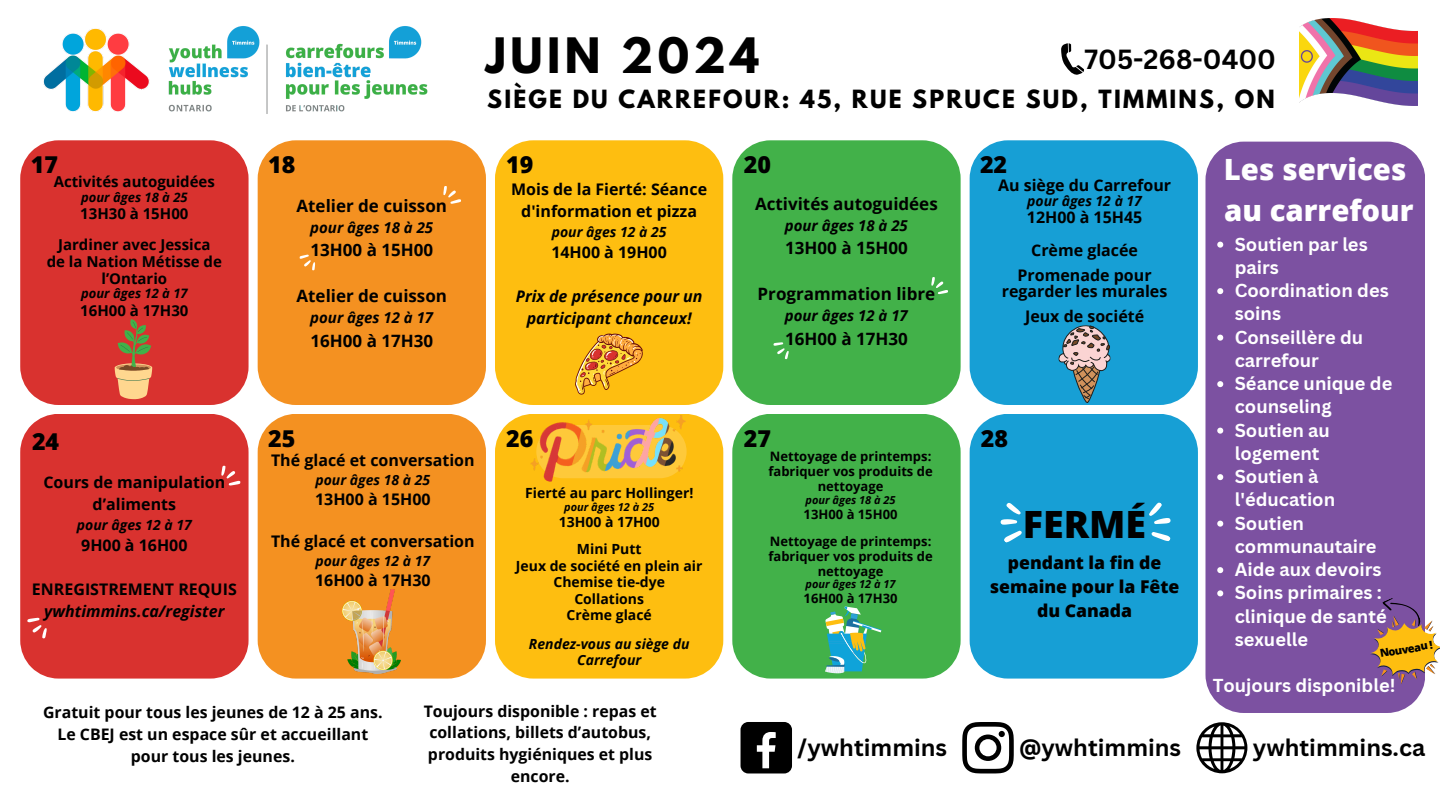
<style>
.page{position:relative;width:1440px;height:810px;background:#fff}
.page>*{position:absolute;margin:0;border:0;box-sizing:border-box;transform-origin:0 0}
.t1{font:700 43.2px "League Spartan";letter-spacing:.1em;color:#000}
.t2{font:800 37.6px "Open Sans";color:#000}
.t3{font:800 29.3px/40.5px "Open Sans";color:#fff}
.t4{font:700 26.9px "Canva Sans";color:#000}
.t5{font:700 23.4px "Canva Sans";color:#000}
.t6{font:800 23.2px "Open Sans";color:#000}
.t7{font:700 22.2px "League Spartan";letter-spacing:.1em;color:#000}
.t8{font:700 18.3px/23.2px "Canva Sans";color:#fff}
.t9{font:800 17.6px/24px "Open Sans";color:#000;text-align:center}
.t10{font:700 17px "Open Sans";color:#000}
.t11{font:700 16px/21.8px "Open Sans";color:#000;text-align:center}
.t12{font:italic 700 16px/21.8px "Open Sans";color:#000;text-align:center}
.t13{font:700 15.9px/21.8px "Open Sans";color:#000;text-align:center}
.t14{font:700 15px/17.2px "Open Sans";color:#000;text-align:center}
.t15{font:italic 700 15px "Open Sans";color:#000}
.t16{font:700 14px "Open Sans";color:#000}
.t17{font:italic 700 14px/16.5px "Open Sans";color:#000;text-align:center}
.t18{font:700 13px/15px "Open Sans";color:#000;text-align:center}
.t19{font:italic 700 13px "Open Sans";color:#000}
.t20{font:italic 700 11px "Open Sans";color:#000}
.t21{font:800 11px "Open Sans";color:#000}
</style>
<div class="page">
<div style="left:20px;top:140px;width:229px;height:265px;background:#d9322f"></div>
<div style="left:258px;top:140px;width:228px;height:265px;background:#f49121"></div>
<div style="left:495px;top:140px;width:228px;height:265px;background:#febe10"></div>
<div style="left:732px;top:140px;width:229px;height:265px;background:#42b149"></div>
<div style="left:970px;top:140px;width:228px;height:265px;background:#179fd5"></div>
<div style="left:1205px;top:142px;width:220px;height:571px;background:#7c51a1"></div>
<div style="left:20px;top:414px;width:229px;height:265px;background:#d9322f"></div>
<div style="left:258px;top:414px;width:228px;height:265px;background:#f49121"></div>
<div style="left:495px;top:414px;width:228px;height:265px;background:#febe10"></div>
<div style="left:732px;top:414px;width:229px;height:265px;background:#42b149"></div>
<div style="left:970px;top:414px;width:228px;height:265px;background:#179fd5"></div>
<svg style="left:962px;top:722px;width:52px;height:51px"></svg>
<div style="left:741px;top:722px;width:51px;height:51px;background:#000;border-radius:8px"></div>
<svg style="left:757px;top:732px;width:19px;height:36px"></svg>
<svg style="left:1196px;top:722px;width:51px;height:51px"></svg>
<svg style="left:1061px;top:43px;width:23px;height:32px"></svg>
<svg style="left:443px;top:186px;width:18px;height:18px"></svg>
<svg style="left:299px;top:254px;width:16px;height:17px"></svg>
<svg style="left:931px;top:277px;width:17px;height:18px"></svg>
<svg style="left:773px;top:341px;width:16px;height:19px"></svg>
<svg style="left:221px;top:465px;width:20px;height:21px"></svg>
<svg style="left:27px;top:617px;width:20px;height:22px"></svg>
<svg style="left:1217px;top:242px;width:6px;height:6px"></svg>
<svg style="left:1217px;top:288px;width:6px;height:6px"></svg>
<svg style="left:1217px;top:335px;width:6px;height:6px"></svg>
<svg style="left:1217px;top:381px;width:6px;height:6px"></svg>
<svg style="left:1217px;top:428px;width:6px;height:6px"></svg>
<svg style="left:1217px;top:474px;width:6px;height:6px"></svg>
<svg style="left:1217px;top:521px;width:6px;height:6px"></svg>
<svg style="left:1217px;top:567px;width:6px;height:6px"></svg>
<svg style="left:1217px;top:590px;width:6px;height:6px"></svg>
<svg style="left:1368px;top:594px;width:72px;height:91px;background:#b88e78"></svg>
<img style="left:43px;top:26px;width:385px;height:88px">
<svg style="left:1148px;top:501px;width:24px;height:44px"></svg>
<svg style="left:999px;top:501px;width:24px;height:45px"></svg>
<img style="left:1299px;top:18px;width:118px;height:88px">
<img style="left:531px;top:416px;width:155px;height:66px">
<svg style="left:115px;top:319px;width:37px;height:80px;background:#c37d51"></svg>
<svg style="left:575px;top:333px;width:68px;height:62px;background:#e8a326"></svg>
<svg style="left:1058px;top:325px;width:53px;height:78px;background:#7298a9"></svg>
<img style="left:342px;top:590px;width:59px;height:83px">
<svg style="left:825px;top:606px;width:56px;height:67px;background:#5eb78b"></svg>
<p class="t1" style="left:486px;top:34px;width:275px">JUIN 2024</p>
<p class="t7" style="left:487px;top:88px;width:789px">SIÈGE DU CARREFOUR: 45, RUE SPRUCE SUD, TIMMINS, ON</p>
<p class="t4" style="left:1085px;top:40px;width:193px">705-268-0400</p>
<h2 class="t6" style="left:31px;top:148px;width:29px">17</h2>
<h3 class="t6" style="left:268px;top:148px;width:29px">18</h3>
<p class="t6" style="left:506px;top:148px;width:29px">19</p>
<p class="t6" style="left:744px;top:148px;width:29px">20</p>
<p class="t6" style="left:980px;top:148px;width:29px">22</p>
<p class="t14" style="left:54px;top:173px;width:163px">Activités autoguidées</p>
<p class="t19" style="left:81px;top:188px;width:108px">pour âges 18 à 25</p>
<p class="t14" style="left:80px;top:205px;width:110px">13H30 à 15H00</p>
<p class="t14" style="left:58px;top:235px;width:154px">Jardiner avec Jessica</p>
<p class="t14" style="left:47px;top:253px;width:177px">de la Nation Métisse de l’Ontario</p>
<p class="t19" style="left:81px;top:285px;width:108px">pour âges 12 à 17</p>
<p class="t14" style="left:80px;top:301px;width:110px">16H00 à 17H30</p>
<p class="t10" style="left:297px;top:193px;width:152px">Atelier de cuisson</p>
<p class="t15" style="left:310px;top:217px;width:124px">pour âges 18 à 25</p>
<p class="t10" style="left:310px;top:238px;width:124px">13H00 à 15H00</p>
<p class="t10" style="left:297px;top:284px;width:152px">Atelier de cuisson</p>
<p class="t15" style="left:310px;top:307px;width:124px">pour âges 12 à 17</p>
<p class="t10" style="left:310px;top:328px;width:124px">16H00 à 17H30</p>
<p class="t11" style="left:511px;top:178px;width:197px">Mois de la Fierté: Séance d'information et pizza</p>
<p class="t17" style="left:552px;top:223px;width:116px">pour âges 12 à 25</p>
<p class="t11" style="left:551px;top:241px;width:117px">14H00 à 19H00</p>
<p class="t12" style="left:516px;top:285px;width:188px">Prix de présence pour un participant chanceux!</p>
<p class="t10" style="left:755px;top:191px;width:184px">Activités autoguidées</p>
<p class="t15" style="left:785px;top:215px;width:124px">pour âges 18 à 25</p>
<p class="t10" style="left:785px;top:236px;width:124px">13H00 à 15H00</p>
<p class="t10" style="left:758px;top:282px;width:179px">Programmation libre</p>
<p class="t15" style="left:785px;top:305px;width:124px">pour âges 12 à 17</p>
<p class="t10" style="left:785px;top:326px;width:124px">16H00 à 17H30</p>
<p class="t11" style="left:998px;top:174px;width:175px">Au siège du Carrefour</p>
<p class="t17" style="left:1027px;top:192px;width:116px">pour âges 12 à 17</p>
<p class="t11" style="left:1027px;top:206px;width:117px">12H00 à 15H45</p>
<p class="t11" style="left:1031px;top:239px;width:108px">Crème glacée</p>
<p class="t11" style="left:1002px;top:266px;width:167px;line-height:16.7px">Promenade pour regarder les murales</p>
<h5 class="t11" style="left:1025px;top:305px;width:121px">Jeux de société</h5>
<p class="t6" style="left:32px;top:425px;width:29px">24</p>
<p class="t6" style="left:268px;top:422px;width:29px">25</p>
<p class="t6" style="left:506px;top:422px;width:29px">26</p>
<p class="t6" style="left:744px;top:422px;width:29px">27</p>
<p class="t6" style="left:981px;top:422px;width:29px">28</p>
<p class="t18" style="left:770px;top:448px;width:163px">Nettoyage de printemps:</p>
<p class="t18" style="left:768px;top:463px;width:166px">fabriquer vos produits de nettoyage</p>
<p class="t20" style="left:805px;top:492px;width:92px">pour âges 18 à 25</p>
<p class="t18" style="left:804px;top:506px;width:95px">13H00 à 15H00</p>
<p class="t18" style="left:770px;top:533px;width:163px">Nettoyage de printemps:</p>
<h5 class="t18" style="left:768px;top:548px;width:166px">fabriquer vos produits de nettoyage</h5>
<h5 class="t20" style="left:805px;top:577px;width:92px">pour âges 12 à 17</h5>
<p class="t18" style="left:804px;top:591px;width:95px">16H00 à 17H30</p>
<p class="t11" style="left:271px;top:449px;width:205px">Thé glacé et conversation</p>
<p class="t17" style="left:315px;top:471px;width:116px">pour âges 18 à 25</p>
<p class="t11" style="left:315px;top:488px;width:117px">13H00 à 15H00</p>
<p class="t11" style="left:271px;top:530px;width:205px">Thé glacé et conversation</p>
<p class="t17" style="left:315px;top:552px;width:116px">pour âges 12 à 17</p>
<p class="t11" style="left:315px;top:569px;width:117px">16H00 à 17H30</p>
<p class="t11" style="left:43px;top:471px;width:183px">Cours de manipulation d’aliments</p>
<p class="t17" style="left:77px;top:516px;width:116px">pour âges 12 à 17</p>
<p class="t11" style="left:81px;top:534px;width:108px">9H00 à 16H00</p>
<p class="t11" style="left:32px;top:578px;width:206px">ENREGISTREMENT REQUIS</p>
<p class="t12" style="left:44px;top:600px;width:182px">ywhtimmins.ca/register</p>
<p class="t16" style="left:525px;top:483px;width:170px">Fierté au parc Hollinger!</p>
<p class="t20" style="left:564px;top:500px;width:92px">pour âges 12 à 25</p>
<p class="t16" style="left:559px;top:512px;width:103px">13H00 à 17H00</p>
<p class="t16" style="left:577px;top:539px;width:66px">Mini Putt</p>
<h5 class="t16" style="left:516px;top:556px;width:188px">Jeux de société en plein air</h5>
<h5 class="t16" style="left:554px;top:572px;width:113px">Chemise tie-dye</h5>
<p class="t16" style="left:574px;top:589px;width:71px">Collations</p>
<p class="t16" style="left:567px;top:605px;width:87px">Crème glacé</p>
<p class="t17" style="left:529px;top:635px;width:162px">Rendez-vous au siège du<br>Carrefour</p>
<p class="t2" style="left:1023px;top:498px;width:125px">FERMÉ</p>
<p class="t9" style="left:990px;top:550px;width:191px">pendant la fin de semaine pour la Fête du Canada</p>
<p class="t3" style="left:1224px;top:148px;width:191px">Les services au carrefour</p>
<p class="t8" style="left:1235px;top:232px;width:134px">Soutien par les pairs</p>
<p class="t8" style="left:1235px;top:278px;width:155px">Coordination des soins</p>
<p class="t8" style="left:1235px;top:325px;width:130px">Conseillère du carrefour</p>
<p class="t8" style="left:1235px;top:371px;width:159px">Séance unique de counseling</p>
<p class="t8" style="left:1235px;top:418px;width:97px">Soutien au logement</p>
<p class="t8" style="left:1235px;top:464px;width:102px">Soutien à l'éducation</p>
<p class="t8" style="left:1235px;top:511px;width:143px">Soutien communautaire</p>
<p class="t8" style="left:1235px;top:557px;width:148px">Aide aux devoirs</p>
<p class="t8" style="left:1235px;top:581px;width:154px">Soins primaires : clinique de santé sexuelle</p>
<p class="t8" style="left:1213px;top:674px;width:184px">Toujours disponible!</p>
<p class="t21" style="left:1379px;top:646px;width:55px;rotate:-10deg">Nouveau !</p>
<p class="t13" style="left:43px;top:701px;width:341px">Gratuit pour tous les jeunes de 12 à 25 ans.</p>
<p class="t13" style="left:57px;top:723px;width:312px">Le CBEJ est un espace sûr et accueillant pour tous les jeunes.</p>
<p class="t13" style="left:424px;top:700px;width:234px">Toujours disponible : repas et collations, billets d’autobus, produits hygiéniques et plus encore.</p>
<p class="t5" style="left:798px;top:731px;width:151px">/ywhtimmins</p>
<h1 class="t5" style="left:1019px;top:731px;width:164px">@ywhtimmins</h1>
<p class="t5" style="left:1253px;top:731px;width:174px">ywhtimmins.ca</p>
</div>
